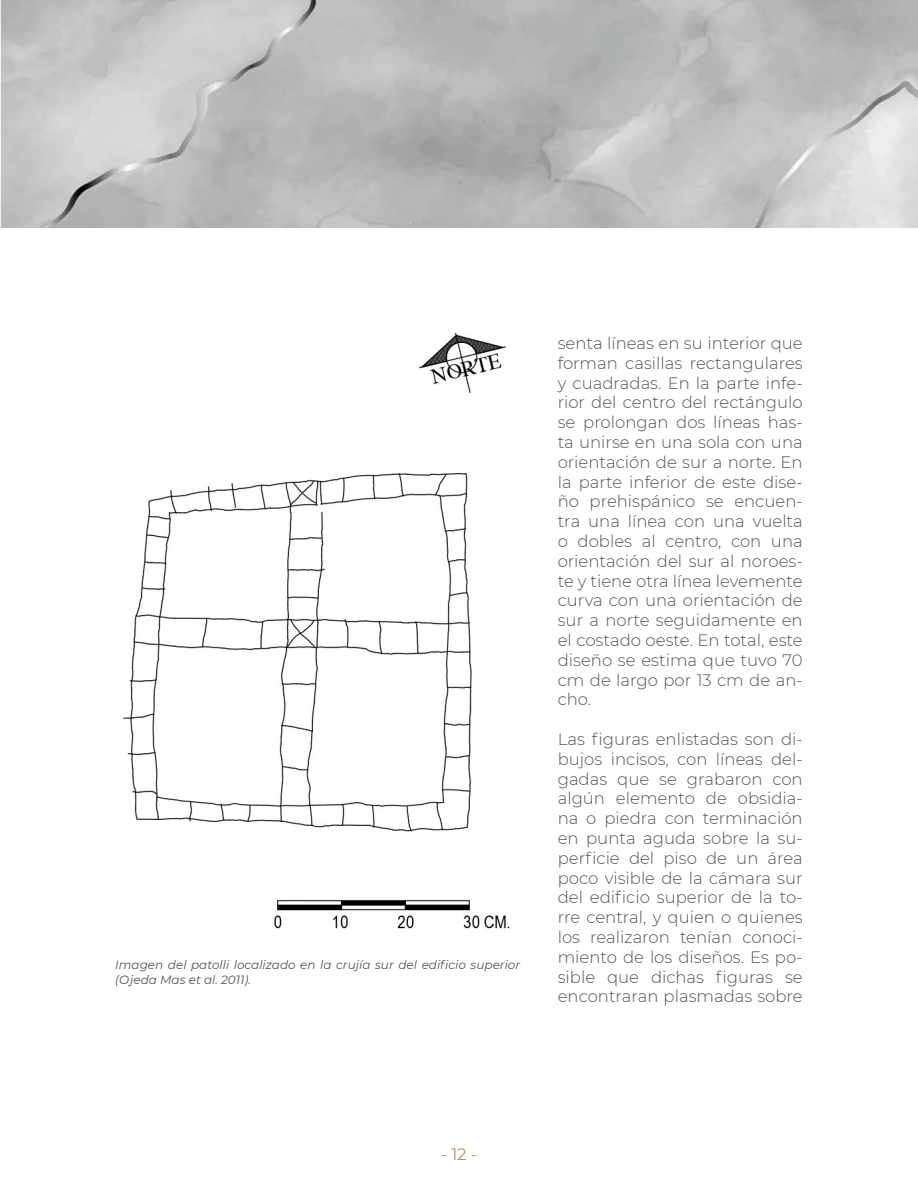
<style>
.page{position:relative;width:918px;height:1188px;background:#fff}
.page>*{position:absolute;margin:0;border:0;box-sizing:border-box;transform-origin:0 0}
.t1{font:16.5px/19.8px "Montserrat Light 2";color:#555454;text-align:justify}
.t2{font:300 16.5px "Montserrat";color:#555454}
.t3{font:16.5px "Montserrat";color:#b0935e}
.t4{font:12px "Montserrat Italic 2";color:#555454}
.t5{font:italic 12px "Montserrat";color:#555454}
.s1{font-family:"Montserrat Light 2";font-weight:400}
</style>
<div class="page">
<img style="left:0;top:0;width:918px;height:228px">
<img style="left:123px;top:333px;width:387px;height:596px">
<p class="t4" style="left:115px;top:957px;width:406px">Imagen del patolli localizado en la crujía sur del edificio superior</p>
<p class="t5" style="left:115px;top:971px;width:137px">(Ojeda Mas et al. 2011).</p>
<p class="t1" style="left:558px;top:333px;width:247px">senta líneas en su interior que forman casillas rectangulares y cuadradas. En la parte infe&shy;rior del centro del rectángulo se prolongan dos líneas has&shy;ta unirse en una sola con una orientación de sur a norte. En la parte inferior de este dise&shy;ño prehispánico se encuen&shy;tra una línea con una vuelta o dobles al centro, con una orientación del sur al noroes&shy;te y tiene otra línea levemente curva con una orientación de sur a norte seguidamente en el costado oeste. En total, este diseño se estima que tuvo 70 cm de largo por 13 cm de an&shy;cho.</p>
<p class="t2" style="left:558px;top:728px;width:247px">Las figuras enlistadas son di<span class="s1">-</span></p>
<p class="t1" style="left:558px;top:748px;width:247px">bujos incisos, con líneas del&shy;gadas que se grabaron con algún elemento de obsidia&shy;na o piedra con terminación en punta aguda sobre la su-</p>
<p class="t2" style="left:558px;top:847px;width:247px">perficie del piso de un área</p>
<p class="t1" style="left:558px;top:867px;width:246px">poco visible de la cámara sur</p>
<p class="t2" style="left:558px;top:886px;width:246px">del edificio superior de la to<span class="s1">-</span></p>
<p class="t1" style="left:558px;top:907px;width:247px">rre central, y quien o quienes los realizaron tenían conoci&shy;miento de los diseños. Es po-</p>
<p class="t2" style="left:558px;top:966px;width:247px">sible que dichas figuras se</p>
<p class="t1" style="left:558px;top:986px;width:246px">encontraran plasmadas sobre</p>
<p class="t3" style="left:441px;top:1143px;width:38px">- 12 -</p>
</div>
